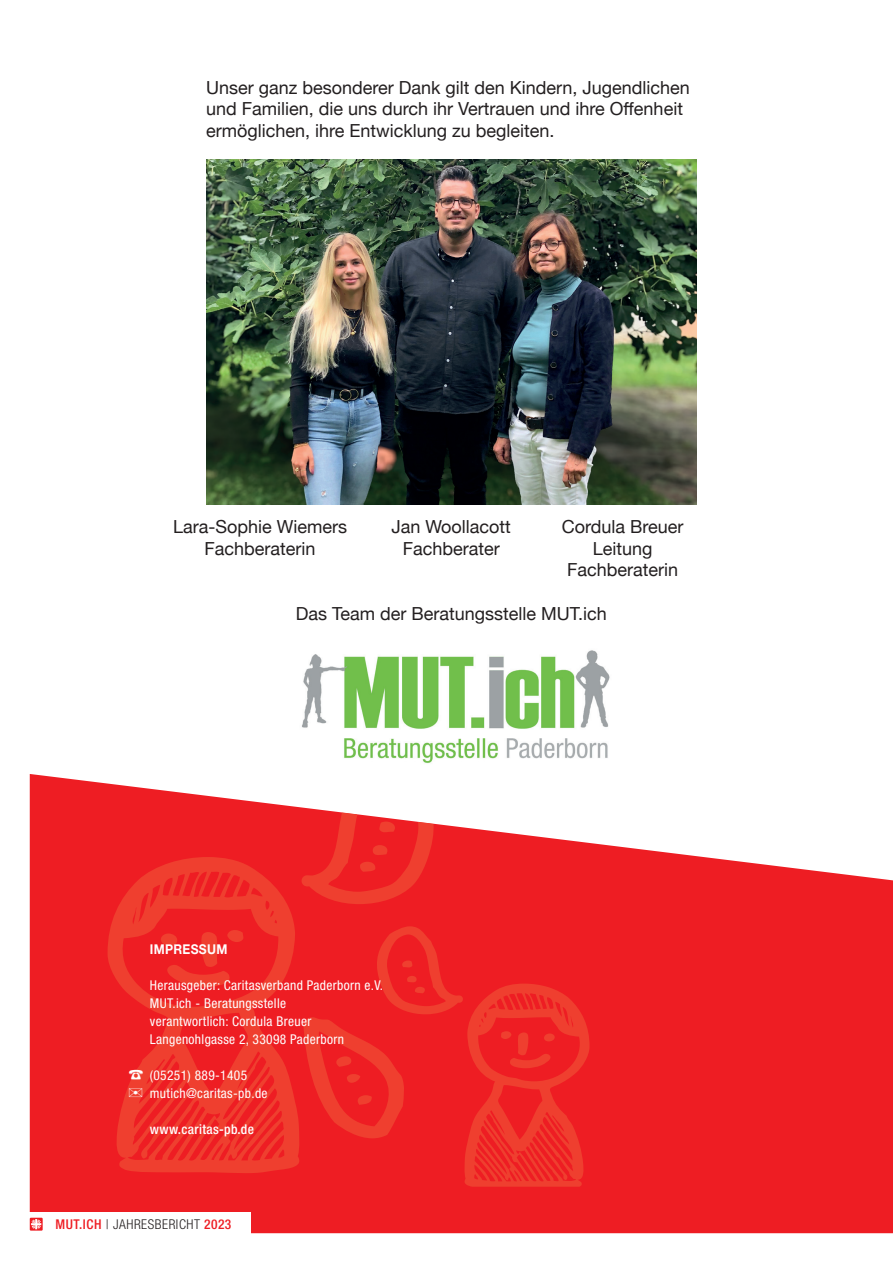
<style>
.page{position:relative;width:893px;height:1263px;background:#fff}
.page>*{position:absolute;margin:0;border:0;box-sizing:border-box;transform-origin:0 0}
.t1{font:18px/21.6px "Helvetica Neue";color:#231f20;text-align:center}
.t2{font:condensed 13.5px/18px "Helvetica Neue LT Std";letter-spacing:.025em;color:#fff}
.t3{font:300 condensed 13.5px "Helvetica Neue LT Std";letter-spacing:.04em;color:#231f20}
.t4{font:500 condensed 13.5px "Helvetica Neue LT Std";letter-spacing:.025em;color:#fff}
.t5{font:700 13.5px "Helvetica Neue LT Std";letter-spacing:.025em;color:#fff;scale:.9 1}
.s1{font-weight:500;color:#ee1d23}
</style>
<div class="page">
<svg style="left:30px;top:774px;width:863px;height:459px;fill:#ee1d23"></svg>
<svg style="left:107px;top:857px;width:197px;height:316px;background:#ee2b28"></svg>
<svg style="left:300px;top:784px;width:134px;height:120px"></svg>
<svg style="left:161px;top:930px;width:83px;height:57px;background:#ee2826"></svg>
<svg style="left:303px;top:926px;width:287px;height:261px;background:#ee2525"></svg>
<div style="left:26px;top:1212px;width:225px;height:30px;background:#fff"></div>
<svg style="left:30px;top:1218px;width:13px;height:12px"></svg>
<svg style="left:31px;top:1219px;width:10px;height:10px"></svg>
<img style="left:287px;top:650px;width:328px;height:134px">
<img style="left:206px;top:160px;width:490px;height:344px">
<p class="t1" style="left:206px;top:78px;width:485px;text-align:left">Unser ganz besonderer Dank gilt den Kindern, Jugendlichen und Familien, die uns durch ihr Vertrauen und ihre Offenheit ermöglichen, ihre Entwicklung zu begleiten.</p>
<p class="t1" style="left:173px;top:517px;width:176px">Lara-Sophie Wiemers<br>Fachberaterin</p>
<p class="t1" style="left:392px;top:517px;width:121px">Jan Woollacott<br>Fachberater</p>
<p class="t1" style="left:562px;top:517px;width:123px">Cordula Breuer<br>Leitung<br>Fachberaterin</p>
<p class="t1" style="left:296px;top:604px;width:313px">Das Team der Beratungsstelle MUT.ich</p>
<p class="t5" style="left:150px;top:941px;width:88px">IMPRESSUM</p>
<p class="t2" style="left:150px;top:976px;width:235px">Herausgeber: Caritasverband Paderborn e.V.<br>MUT.ich - Beratungsstelle<br>verantwortlich: Cordula Breuer Langenohlgasse 2, 33098 Paderborn</p>
<p class="t2" style="left:129px;top:1066px;width:140px">☎ (05251) 889-1405<br>✉ mutich@caritas-pb.de</p>
<p class="t4" style="left:150px;top:1121px;width:106px">www.caritas-pb.de</p>
<p class="t3" style="left:56px;top:1216px;width:177px"><span class="s1">MUT.ICH</span> | JAHRESBERICHT <span class="s1">2023</span></p>
</div>
